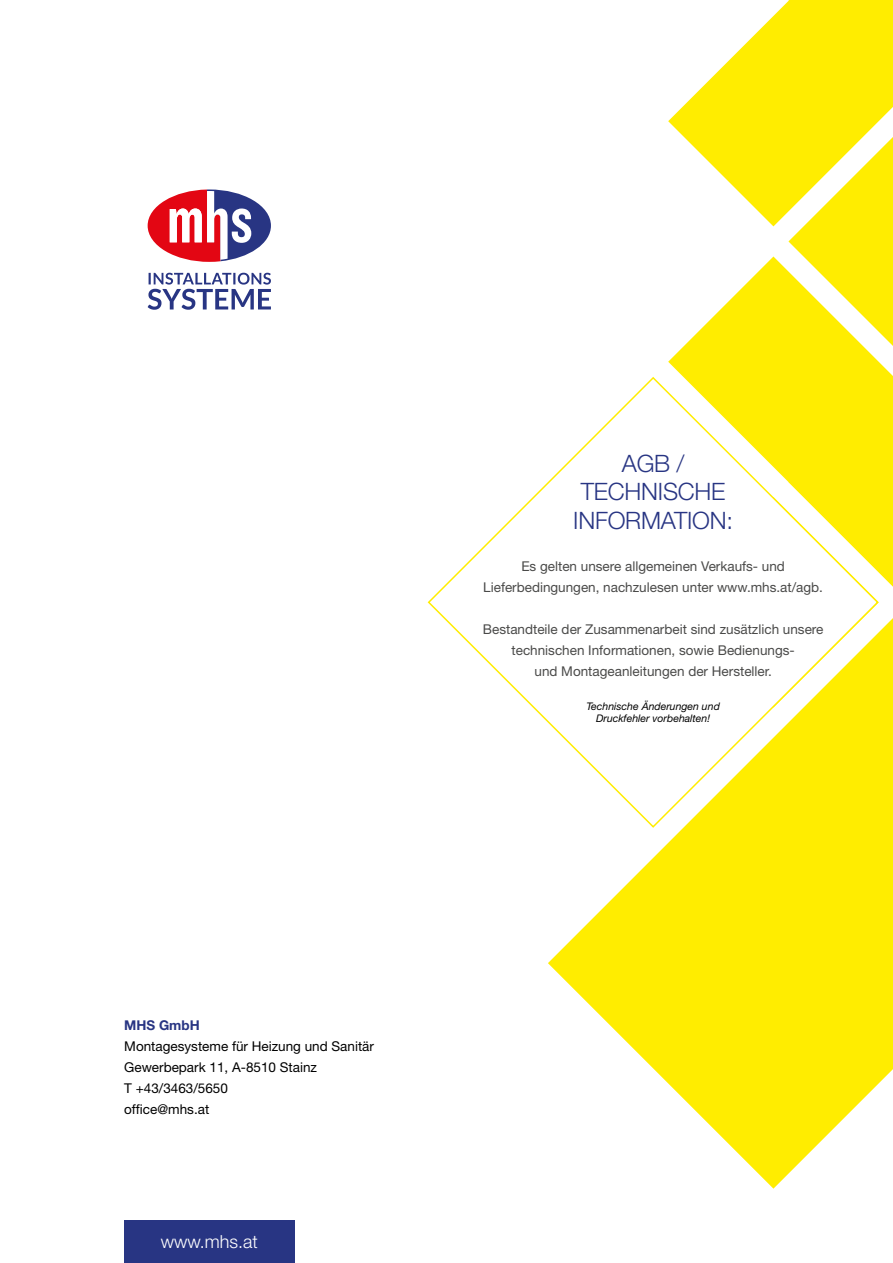
<style>
.page{position:relative;width:893px;height:1263px;background:#fff}
.page>*{position:absolute;margin:0;border:0;box-sizing:border-box;transform-origin:0 0}
.t1{font:300 24px/28.8px "Helvetica Neue LT Pro";letter-spacing:-.01em;color:#283583;text-align:center}
.t2{font:300 18px "Helvetica Neue LT Pro";color:#fff}
.t3{font:13.5px/21px "Helvetica Neue LT Pro";color:#4a4a49;text-align:center}
.t4{font:13.5px/21px "Helvetica Neue LT Pro";color:#000}
.t5{font:700 13.5px "Helvetica Neue LT Pro";color:#283583}
.t6{font:italic 10.5px/12.6px "Helvetica Neue LT Pro";color:#000;text-align:center}
</style>
<div class="page">
<svg style="left:548px;top:707px;width:345px;height:482px;fill:#ffed00"></svg>
<svg style="left:788px;top:226px;width:105px;height:30px"></svg>
<svg style="left:668px;top:0;width:225px;height:226px;fill:#ffed00"></svg>
<svg style="left:668px;top:256px;width:225px;height:121px;fill:#ffed00"></svg>
<svg style="left:880px;top:377px;width:13px;height:330px"></svg>
<svg style="left:427px;top:376px;width:453px;height:453px"></svg>
<svg style="left:148px;top:273px;width:123px;height:37px"></svg>
<svg style="left:148px;top:189px;width:123px;height:73px"></svg>
<div style="left:124px;top:1220px;width:170px;height:43px;background:#283583"></div>
<h1 class="t1" style="left:573px;top:448px;width:161px">AGB /<br>TECHNISCHE<br>INFORMATION:</h1>
<p class="t3" style="left:483px;top:556px;width:341px">Es gelten unsere allgemeinen Verkaufs- und<br>Lieferbedingungen, nachzulesen unter www.mhs.at/agb.</p>
<p class="t3" style="left:483px;top:619px;width:342px">Bestandteile der Zusammenarbeit sind zusätzlich unsere technischen Informationen, sowie Bedienungs-<br>und Montageanleitungen der Hersteller.</p>
<p class="t6" style="left:586px;top:699px;width:135px">Technische Änderungen und<br>Druckfehler vorbehalten!</p>
<p class="t5" style="left:124px;top:1017px;width:77px">MHS GmbH</p>
<p class="t4" style="left:124px;top:1035px;width:251px">Montagesysteme für Heizung und Sanitär<br>Gewerbepark 11, A-8510 Stainz<br>T +43/3463/5650<br>office@mhs.at</p>
<h2 class="t2" style="left:161px;top:1231px;width:99px">www.mhs.at</h2>
</div>
